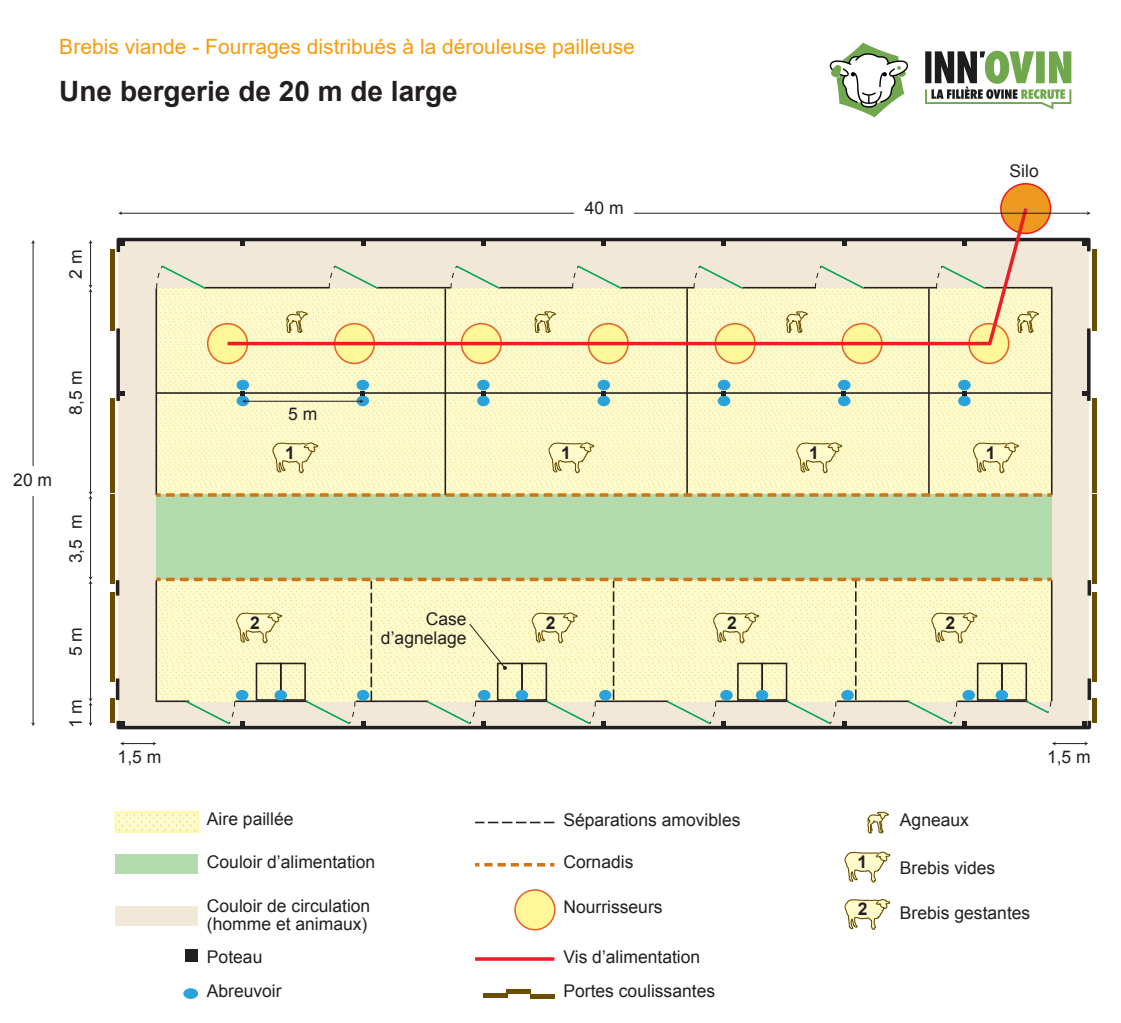
<style>
.page{position:relative;width:1121px;height:1023px;background:#fff}
.page>*{position:absolute;margin:0;border:0;box-sizing:border-box;transform-origin:0 0}
.t1{font:700 28px "Arial";color:#231f20}
.t2{font:21px "Arial";color:#f59c10}
.t3{font:17.5px/19.2px "Arial";color:#231f20;text-align:right}
.t4{font:700 17.5px "Arial";color:#231f20}
.s1{font-style:inherit}
</style>
<div class="page">
<div style="left:118px;top:239px;width:971px;height:488px;background:#f1e8d7"></div>
<div style="left:156px;top:494px;width:895px;height:85px;background:#b4dbae"></div>
<hr style="left:1087px;top:328px;width:3px;height:73px;background:#231f20">
<div style="left:1092px;top:494px;width:5px;height:89px;background:#6a4e00"></div>
<div style="left:1092px;top:592px;width:5px;height:89px;background:#6a4e00"></div>
<div style="left:1092px;top:698px;width:5px;height:25px;background:#6a4e00"></div>
<div style="left:1092px;top:398px;width:5px;height:95px;background:#6a4e00"></div>
<div style="left:1091px;top:249px;width:5px;height:82px;background:#6a4e00"></div>
<svg style="left:116px;top:328px;width:4px;height:73px"></svg>
<div style="left:110px;top:494px;width:5px;height:89px;background:#6a4e00"></div>
<div style="left:110px;top:592px;width:5px;height:89px;background:#6a4e00"></div>
<div style="left:110px;top:698px;width:5px;height:25px;background:#6a4e00"></div>
<div style="left:110px;top:398px;width:5px;height:95px;background:#6a4e00"></div>
<div style="left:110px;top:249px;width:5px;height:82px;background:#6a4e00"></div>
<hr style="left:155px;top:288px;width:2px;height:207px;background:#231f20">
<svg style="left:116px;top:237px;width:976px;height:18px"></svg>
<svg style="left:120px;top:391px;width:5px;height:4px"></svg>
<svg style="left:1082px;top:391px;width:5px;height:4px"></svg>
<div style="left:1001px;top:184px;width:49px;height:49px;background:#ee9a20;border-radius:50%"></div>
<div style="left:1000px;top:183px;width:51px;height:51px;border:2px solid #ee1d23;border-radius:50%"></div>
<svg style="left:224px;top:204px;width:806px;height:60px"></svg>
<svg style="left:115px;top:577px;width:977px;height:153px"></svg>
<div style="left:183px;top:988px;width:15px;height:10px;background:#2aa2db;border-radius:50%"></div>
<div style="left:506px;top:988px;width:25px;height:5px;background:#6a4e00"></div>
<div style="left:483px;top:993px;width:25px;height:5px;background:#6a4e00"></div>
<div style="left:530px;top:993px;width:25px;height:5px;background:#6a4e00"></div>
<div style="left:185px;top:949px;width:13px;height:12px;background:#231f20"></div>
<div style="left:116px;top:854px;width:82px;height:20px;background:#b4dbae"></div>
<svg style="left:115px;top:811px;width:84px;height:21px;background:#fcf7c0"></svg>
<div style="left:116px;top:905px;width:82px;height:20px;background:#f1e8d7"></div>
<svg style="left:475px;top:821px;width:79px;height:2px"></svg>
<hr style="left:475px;top:957px;width:79px;height:3px;background:#ee1d23">
<div style="left:515px;top:889px;width:40px;height:40px;background:#fff79a;border-radius:50%"></div>
<div style="left:514px;top:889px;width:41px;height:41px;border:2px solid #e8642b;border-radius:50%"></div>
<svg style="left:475px;top:863px;width:79px;height:3px"></svg>
<svg style="left:844px;top:851px;width:47px;height:79px"></svg>
<svg style="left:867px;top:811px;width:22px;height:22px"></svg>
<hr style="left:33px;top:242px;width:1px;height:481px;background:#231f20">
<svg style="left:31px;top:722px;width:4px;height:4px"></svg>
<div style="left:19px;top:466px;width:30px;height:30px;background:#fff"></div>
<hr style="left:121px;top:213px;width:967px;height:1px;background:#231f20">
<div style="left:574px;top:200px;width:60px;height:19px;background:#fff"></div>
<hr style="left:90px;top:242px;width:1px;height:44px;background:#231f20">
<hr style="left:90px;top:497px;width:1px;height:80px;background:#231f20">
<hr style="left:90px;top:583px;width:1px;height:116px;background:#231f20">
<svg style="left:88px;top:576px;width:5px;height:8px"></svg>
<svg style="left:88px;top:698px;width:5px;height:28px"></svg>
<hr style="left:90px;top:291px;width:1px;height:201px;background:#231f20">
<svg style="left:88px;top:285px;width:5px;height:7px"></svg>
<svg style="left:88px;top:491px;width:5px;height:8px"></svg>
<svg style="left:156px;top:264px;width:897px;height:232px;background:#f2eabd"></svg>
<hr style="left:123px;top:743px;width:31px;height:1px;background:#231f20">
<hr style="left:1054px;top:743px;width:31px;height:1px;background:#231f20">
<img style="left:829px;top:42px;width:243px;height:76px">
<p class="t2" style="left:59px;top:32px;width:577px">Brebis viande - Fourrages distribués à la dérouleuse pailleuse</p>
<h1 class="t1" style="left:59px;top:71px;width:400px"><span class="s1">Une bergerie</span> de 20 m de large</h1>
<p class="t3" style="left:66px;top:279px;width:31px;rotate:-90deg">2 m</p>
<p class="t3" style="left:585px;top:198px;width:40px">40 m</p>
<p class="t3" style="left:1009px;top:162px;width:31px">Silo</p>
<p class="t3" style="left:66px;top:414px;width:45px;rotate:-90deg">8,5 m</p>
<p class="t3" style="left:13px;top:470px;width:40px">20 m</p>
<p class="t3" style="left:66px;top:563px;width:50px;rotate:-90deg">3,5 m</p>
<p class="t3" style="left:66px;top:656px;width:31px;rotate:-90deg">5 m</p>
<p class="t3" style="left:66px;top:728px;width:31px;rotate:-90deg">1 m</p>
<p class="t3" style="left:288px;top:404px;width:31px">5 m</p>
<p class="t4" style="left:285px;top:441px;width:11px">1</p>
<p class="t4" style="left:561px;top:441px;width:11px">1</p>
<p class="t4" style="left:809px;top:441px;width:11px">1</p>
<p class="t4" style="left:985px;top:441px;width:11px">1</p>
<p class="t3" style="left:381px;top:609px;width:87px">Case d’agnelage</p>
<p class="t4" style="left:250px;top:611px;width:11px">2</p>
<p class="t4" style="left:546px;top:611px;width:11px">2</p>
<p class="t4" style="left:727px;top:611px;width:11px">2</p>
<p class="t4" style="left:945px;top:611px;width:11px">2</p>
<p class="t3" style="left:118px;top:746px;width:45px">1,5 m</p>
<p class="t3" style="left:1047px;top:746px;width:45px">1,5 m</p>
<p class="t3" style="left:207px;top:809px;width:88px">Aire paillée</p>
<p class="t3" style="left:563px;top:810px;width:179px">Séparations amovibles</p>
<p class="t3" style="left:900px;top:810px;width:71px">Agneaux</p>
<p class="t3" style="left:207px;top:851px;width:170px">Couloir d’alimentation</p>
<p class="t3" style="left:207px;top:897px;width:165px;line-height:17.5px;text-align:left">Couloir de circulation (homme et animaux)</p>
<p class="t3" style="left:563px;top:852px;width:72px">Cornadis</p>
<p class="t3" style="left:900px;top:857px;width:97px">Brebis vides</p>
<p class="t4" style="left:857px;top:850px;width:11px">1</p>
<p class="t4" style="left:858px;top:897px;width:11px">2</p>
<p class="t3" style="left:900px;top:903px;width:132px">Brebis gestantes</p>
<p class="t3" style="left:563px;top:897px;width:101px">Nourrisseurs</p>
<p class="t3" style="left:207px;top:946px;width:57px">Poteau</p>
<p class="t3" style="left:563px;top:946px;width:138px">Vis d’alimentation</p>
<p class="t3" style="left:207px;top:981px;width:76px">Abreuvoir</p>
<p class="t3" style="left:563px;top:981px;width:153px">Portes coulissantes</p>
</div>
